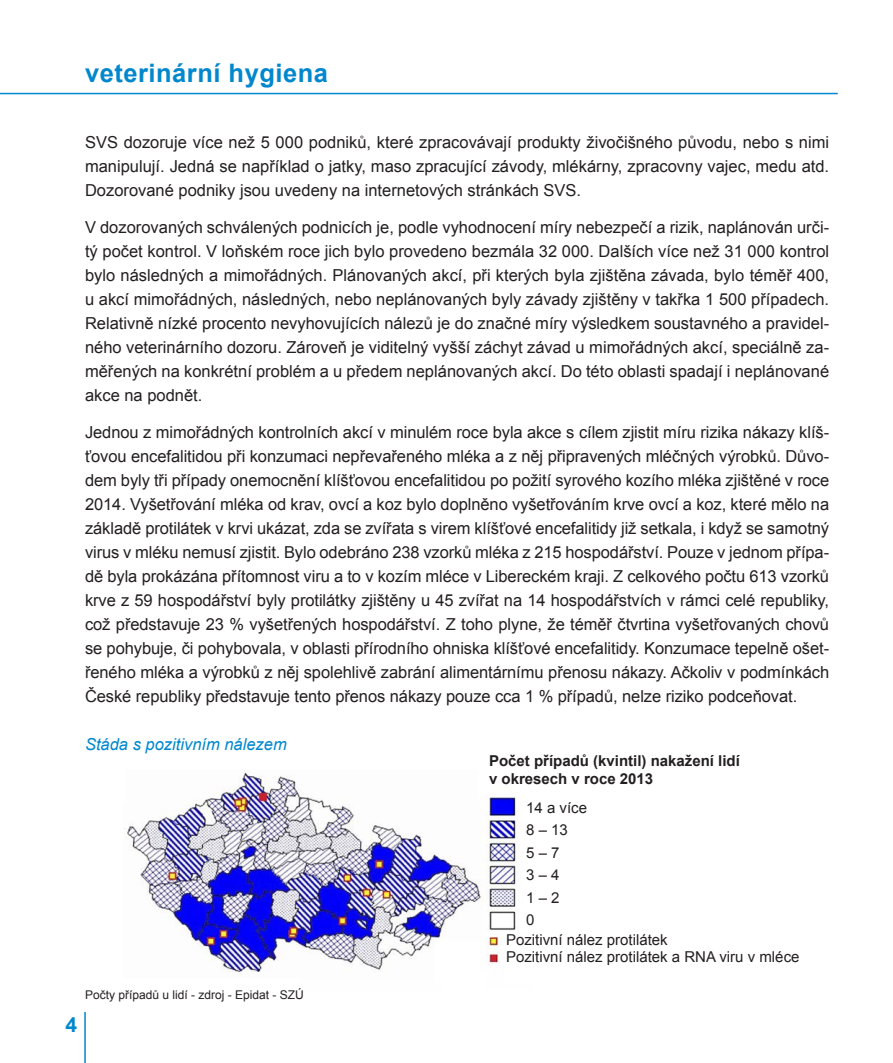
<style>
.page{position:relative;width:893px;height:1063px;background:#fff}
.page>*{position:absolute;margin:0;border:0;box-sizing:border-box;transform-origin:0 0}
.napis_-_kapitoly{font:700 25.5px "Arial";letter-spacing:.02em;color:#0087cd}
.t1{font:700 21px "Arial";color:#0087cd}
.Styl_odstavce1{font:16.5px/24px "Arial";color:#231f20;text-align:justify}
.nadpis_něčeho{font:italic 16.5px "Arial";color:#0087cd}
.t2{font:15px "Arial";color:#231f20}
.t3{font:700 15px/18px "Arial";color:#231f20}
.t4{font:12px "Arial";color:#231f20}
</style>
<div class="page">
<hr style="left:84px;top:1012px;width:2px;height:51px;background:#0087cd">
<img style="left:127px;top:772px;width:389px;height:200px">
<hr style="left:0;top:93px;width:838px;height:1px;background:#0087cd">
<p class="napis_-_kapitoly" style="left:85px;top:57px;width:245px">veterinární hygiena</p>
<p class="Styl_odstavce1" style="left:85px;top:130px;width:746px">SVS dozoruje více než 5 000 podniků, které zpracovávají produkty živočišného původu, nebo s nimi manipulují. Jedná se například o jatky, maso zpracující závody, mlékárny, zpracovny vajec, medu atd.<br>Dozorované podniky jsou uvedeny na internetových stránkách SVS.</p>
<p class="Styl_odstavce1" style="left:85px;top:215px;width:746px">V dozorovaných schválených podnicích je, podle vyhodnocení míry nebezpečí a rizik, naplánován urči&shy;tý počet kontrol. V loňském roce jich bylo provedeno bezmála 32 000. Dalších více než 31 000 kontrol bylo následných a mimořádných. Plánovaných akcí, při kterých byla zjištěna závada, bylo téměř 400, u akcí mimořádných, následných, nebo neplánovaných byly závady zjištěny v takřka 1 500 případech.<br>Relativně nízké procento nevyhovujících nálezů je do značné míry výsledkem soustavného a pravidel&shy;ného veterinárního dozoru. Zároveň je viditelný vyšší záchyt závad u mimořádných akcí, speciálně za&shy;měřených na konkrétní problém a u předem neplánovaných akcí. Do této oblasti spadají i neplánované akce na podnět.</p>
<p class="Styl_odstavce1" style="left:85px;top:420px;width:746px">Jednou z mimořádných kontrolních akcí v minulém roce byla akce s cílem zjistit míru rizika nákazy klíš&shy;ťovou encefalitidou při konzumaci nepřevařeného mléka a z něj připravených mléčných výrobků. Důvo&shy;dem byly tři případy onemocnění klíšťovou encefalitidou po požití syrového kozího mléka zjištěné v roce 2014. Vyšetřování mléka od krav, ovcí a koz bylo doplněno vyšetřováním krve ovcí a koz, které mělo na základě protilátek v krvi ukázat, zda se zvířata s virem klíšťové encefalitidy již setkala, i když se samotný virus v mléku nemusí zjistit. Bylo odebráno 238 vzorků mléka z 215 hospodářství. Pouze v jednom přípa&shy;dě byla prokázána přítomnost viru a to v kozím mléce v Libereckém kraji. Z celkového počtu 613 vzorků krve z 59 hospodářství byly protilátky zjištěny u 45 zvířat na 14 hospodářstvích v rámci celé republiky, což představuje 23 % vyšetřených hospodářství. Z toho plyne, že téměř čtvrtina vyšetřovaných chovů se pohybuje, či pohybovala, v oblasti přírodního ohniska klíšťové encefalitidy. Konzumace tepelně ošet&shy;řeného mléka a výrobků z něj spolehlivě zabrání alimentárnímu přenosu nákazy. Ačkoliv v podmínkách České republiky představuje tento přenos nákazy pouze cca 1 % případů, nelze riziko podceňovat.</p>
<p class="nadpis_něčeho" style="left:85px;top:733px;width:203px">Stáda s pozitivním nálezem</p>
<p class="t1" style="left:66px;top:1010px;width:13px">4</p>
<p class="t4" style="left:85px;top:987px;width:220px">Počty případů u lidí - zdroj - Epidat - SZÚ</p>
<p class="t3" style="left:489px;top:752px;width:252px">Počet případů (kvintil) nakažení lidí v okresech v roce 2013</p>
<p class="t2" style="left:526px;top:797px;width:62px">14 a více</p>
<p class="t2" style="left:526px;top:820px;width:43px">8 – 13</p>
<p class="t2" style="left:526px;top:842px;width:35px">5 – 7</p>
<p class="t2" style="left:526px;top:865px;width:35px">3 – 4</p>
<p class="t2" style="left:526px;top:887px;width:35px">1 – 2</p>
<p class="t2" style="left:526px;top:910px;width:10px">0</p>
<p class="t2" style="left:506px;top:930px;width:163px">Pozitivní nález protilátek</p>
<p class="t2" style="left:506px;top:947px;width:295px">Pozitivní nález protilátek a RNA viru v mléce</p>
</div>
